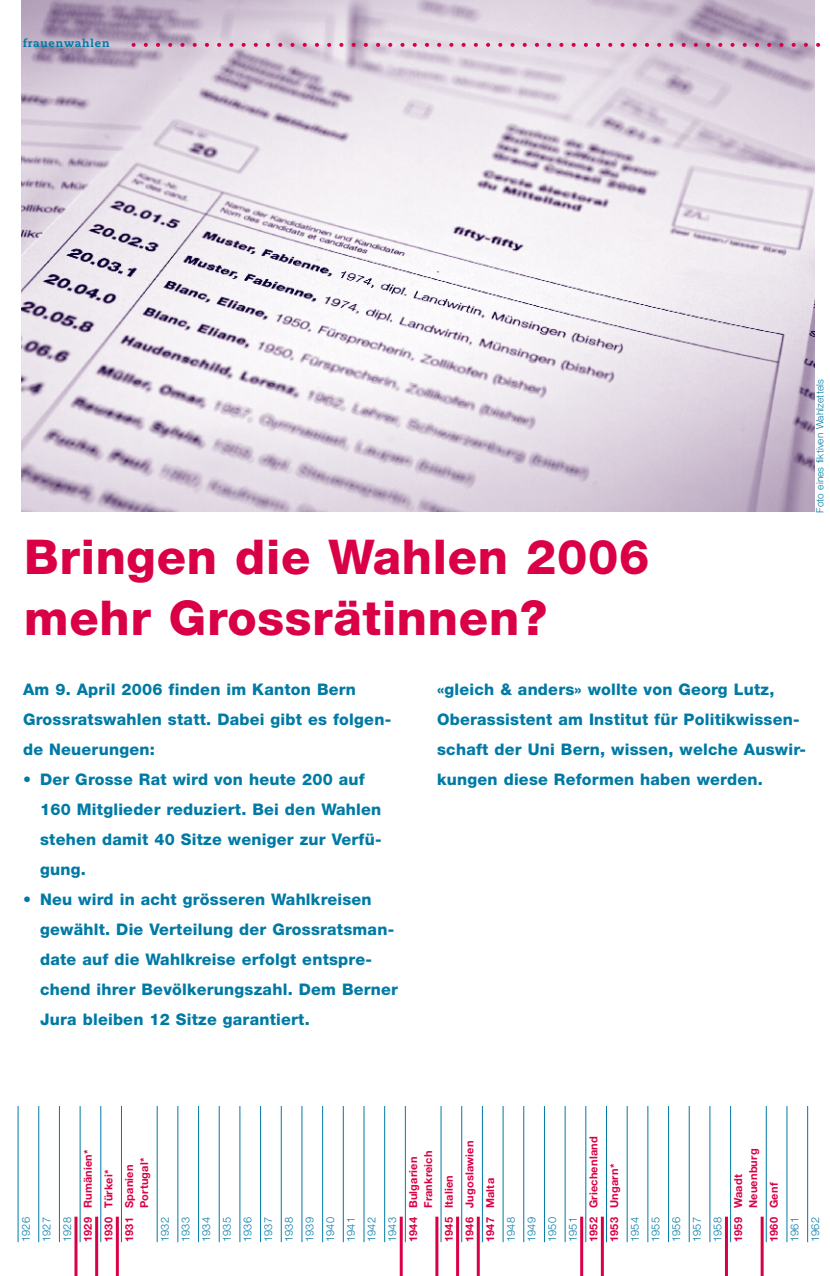
<style>
.page{position:relative;width:830px;height:1276px;background:#fff}
.page>*{position:absolute;margin:0;border:0;box-sizing:border-box;transform-origin:0 0}
.t1{font:800 48px/60px "Helvetica Neue";letter-spacing:.015em;color:#da0046}
.t2{font:800 16px/30px "Helvetica Neue";letter-spacing:.015em;color:#007aa5}
.t3{font:700 11px/20.6px "Helvetica Neue";letter-spacing:.015em;color:#da0046}
.t4{font:300 11px/20.6px "Helvetica Neue";letter-spacing:.015em;color:#007aa5;text-align:justify}
.t5{font:800 11px "Caecilia";letter-spacing:.075em;color:#007aa5}
.t6{font:300 10px "Helvetica Neue";letter-spacing:.015em;color:#007aa5}
</style>
<div class="page">
<img style="left:21px;top:0;width:793px;height:512px">
<svg style="left:133px;top:43px;width:688px;height:4px;background:#d696b3"></svg>
<hr style="left:18px;top:1105px;width:1px;height:136px;background:#007aa5">
<hr style="left:38px;top:1105px;width:1px;height:136px;background:#007aa5">
<hr style="left:59px;top:1105px;width:1px;height:136px;background:#007aa5">
<hr style="left:74px;top:1216px;width:3px;height:59px;background:#da0046">
<hr style="left:80px;top:1105px;width:1px;height:136px;background:#007aa5">
<hr style="left:95px;top:1216px;width:3px;height:59px;background:#da0046">
<hr style="left:100px;top:1105px;width:1px;height:136px;background:#007aa5">
<hr style="left:116px;top:1216px;width:3px;height:59px;background:#da0046">
<hr style="left:121px;top:1105px;width:1px;height:136px;background:#007aa5">
<hr style="left:157px;top:1105px;width:1px;height:136px;background:#007aa5">
<hr style="left:177px;top:1105px;width:1px;height:136px;background:#007aa5">
<hr style="left:198px;top:1105px;width:1px;height:136px;background:#007aa5">
<hr style="left:219px;top:1105px;width:1px;height:136px;background:#007aa5">
<hr style="left:239px;top:1105px;width:1px;height:136px;background:#007aa5">
<hr style="left:260px;top:1105px;width:1px;height:136px;background:#007aa5">
<hr style="left:281px;top:1105px;width:1px;height:136px;background:#007aa5">
<hr style="left:301px;top:1105px;width:1px;height:136px;background:#007aa5">
<hr style="left:322px;top:1105px;width:1px;height:136px;background:#007aa5">
<hr style="left:343px;top:1105px;width:1px;height:136px;background:#007aa5">
<hr style="left:363px;top:1105px;width:1px;height:136px;background:#007aa5">
<hr style="left:384px;top:1105px;width:1px;height:136px;background:#007aa5">
<hr style="left:399px;top:1216px;width:3px;height:59px;background:#da0046">
<hr style="left:405px;top:1105px;width:1px;height:136px;background:#007aa5">
<hr style="left:435px;top:1216px;width:3px;height:59px;background:#da0046">
<hr style="left:440px;top:1105px;width:1px;height:136px;background:#007aa5">
<hr style="left:456px;top:1216px;width:3px;height:59px;background:#da0046">
<hr style="left:461px;top:1105px;width:1px;height:136px;background:#007aa5">
<hr style="left:476px;top:1216px;width:3px;height:59px;background:#da0046">
<hr style="left:482px;top:1105px;width:1px;height:136px;background:#007aa5">
<hr style="left:502px;top:1105px;width:1px;height:136px;background:#007aa5">
<hr style="left:523px;top:1105px;width:1px;height:136px;background:#007aa5">
<hr style="left:544px;top:1105px;width:1px;height:136px;background:#007aa5">
<hr style="left:564px;top:1105px;width:1px;height:136px;background:#007aa5">
<hr style="left:580px;top:1216px;width:3px;height:59px;background:#da0046">
<hr style="left:585px;top:1105px;width:1px;height:136px;background:#007aa5">
<hr style="left:601px;top:1216px;width:3px;height:59px;background:#da0046">
<hr style="left:606px;top:1105px;width:1px;height:136px;background:#007aa5">
<hr style="left:626px;top:1105px;width:1px;height:136px;background:#007aa5">
<hr style="left:647px;top:1105px;width:1px;height:136px;background:#007aa5">
<hr style="left:668px;top:1105px;width:1px;height:136px;background:#007aa5">
<hr style="left:688px;top:1105px;width:1px;height:136px;background:#007aa5">
<hr style="left:709px;top:1105px;width:1px;height:136px;background:#007aa5">
<hr style="left:725px;top:1216px;width:3px;height:59px;background:#da0046">
<hr style="left:730px;top:1105px;width:1px;height:136px;background:#007aa5">
<hr style="left:760px;top:1216px;width:3px;height:59px;background:#da0046">
<hr style="left:765px;top:1105px;width:1px;height:136px;background:#007aa5">
<hr style="left:786px;top:1105px;width:1px;height:136px;background:#007aa5">
<hr style="left:807px;top:1105px;width:1px;height:136px;background:#007aa5">
<hr style="left:827px;top:1105px;width:1px;height:136px;background:#007aa5">
<p class="t5" style="left:23px;top:38px;width:88px">frauenwahlen</p>
<h1 class="t1" style="left:24px;top:531px;width:626px">Bringen die Wahlen 2006 mehr Grossrätinnen?</h1>
<p class="t6" style="left:816px;top:513px;width:135px;rotate:-90deg">Foto eines fiktiven Wahlzettels</p>
<p class="t2" style="left:23px;top:675px;width:369px">Am 9. April 2006 finden im Kanton Bern<br>Grossratswahlen statt. Dabei gibt es folgen&shy;de Neuerungen:</p>
<p class="t2" style="left:40px;top:765px;width:343px;text-indent:-17px">• Der Grosse Rat wird von heute 200 auf<br>160 Mitglieder reduziert. Bei den Wahlen stehen damit 40 Sitze weniger zur Verfü&shy;gung.</p>
<p class="t2" style="left:40px;top:885px;width:359px;text-indent:-17px">• Neu wird in acht grösseren Wahlkreisen gewählt. Die Verteilung der Grossratsman&shy;date auf die Wahlkreise erfolgt entspre&shy;chend ihrer Bevölkerungszahl. Dem Berner Jura bleiben 12 Sitze garantiert.</p>
<p class="t2" style="left:437px;top:675px;width:370px">«gleich &amp; anders» wollte von Georg Lutz, Oberassistent am Institut für Politikwissen&shy;schaft der Uni Bern, wissen, welche Auswir&shy;kungen diese Reformen haben werden.</p>
<p class="t4" style="left:17px;top:1241px;width:26px;rotate:-90deg">1926<br>1927<br>1928</p>
<p class="t3" style="left:78px;top:1241px;width:94px;rotate:-90deg">1929 Rumänien*<br>1930 Türkei*<br>1931 Spanien</p>
<p class="t3" style="left:135px;top:1207px;width:52px;rotate:-90deg">Portugal*</p>
<p class="t4" style="left:156px;top:1241px;width:26px;rotate:-90deg">1932<br>1933<br>1934<br>1935<br>1936<br>1937<br>1938<br>1939<br>1940<br>1941<br>1942<br>1943</p>
<p class="t3" style="left:406px;top:1207px;width:59px;line-height:15px;text-indent:-34px;rotate:-90deg">1944 Bulgarien<br>Frankreich</p>
<p class="t3" style="left:439px;top:1241px;width:103px;rotate:-90deg">1945 Italien<br>1946 Jugoslawien<br>1947 Malta</p>
<p class="t4" style="left:501px;top:1241px;width:26px;rotate:-90deg">1948<br>1949<br>1950<br>1951</p>
<p class="t3" style="left:584px;top:1241px;width:107px;rotate:-90deg">1952 Griechenland<br>1953 Ungarn*</p>
<p class="t4" style="left:625px;top:1241px;width:26px;rotate:-90deg">1954<br>1955<br>1956<br>1957<br>1958</p>
<p class="t3" style="left:731px;top:1207px;width:61px;line-height:15px;text-indent:-34px;rotate:-90deg">1959 Waadt<br>Neuenburg</p>
<p class="t3" style="left:764px;top:1241px;width:61px;rotate:-90deg">1960 Genf</p>
<p class="t4" style="left:785px;top:1241px;width:26px;rotate:-90deg">1961<br>1962</p>
</div>
